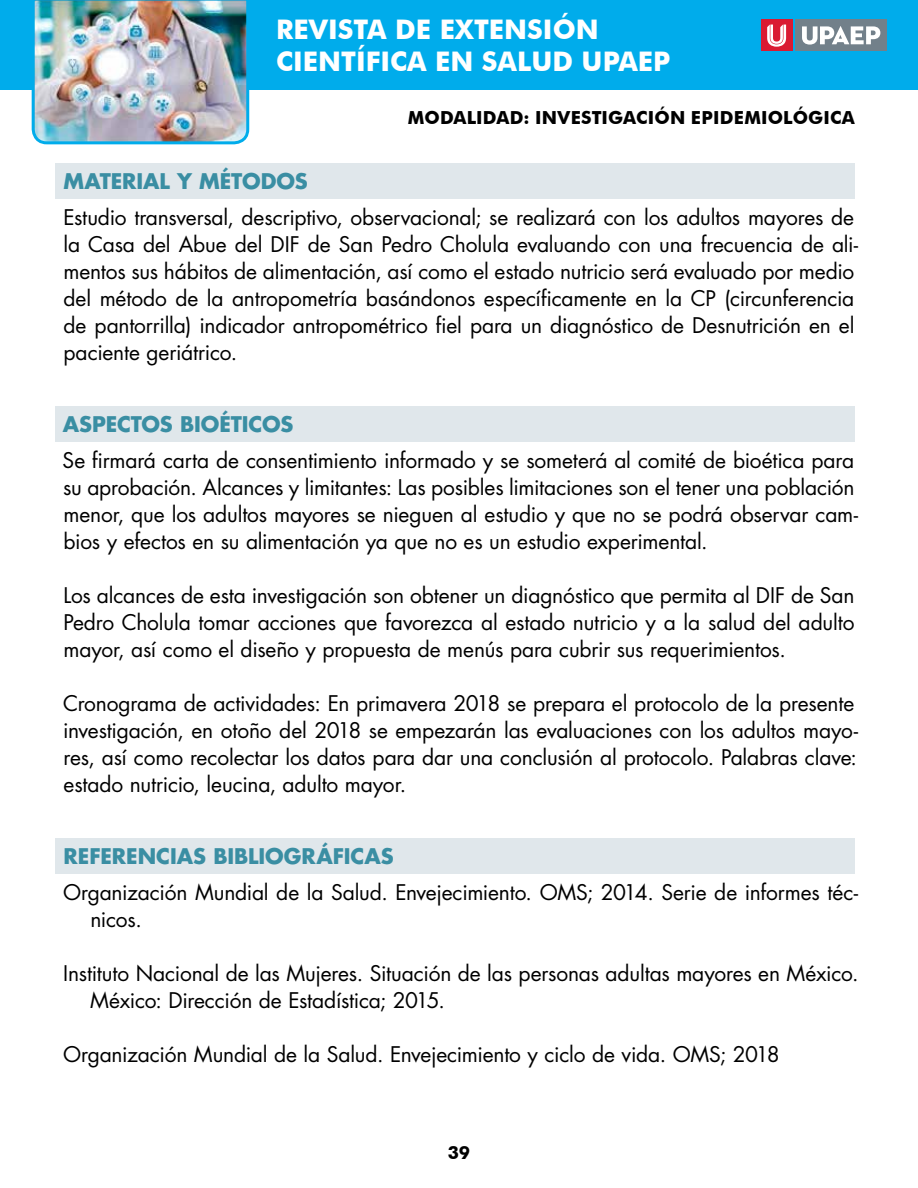
<style>
.page{position:relative;width:918px;height:1188px;background:#fff}
.page>*{position:absolute;margin:0;border:0;box-sizing:border-box;transform-origin:0 0}
.t1{font:700 27px/32.4px "Futura BT";color:#fff}
.t2{font:21px/27px "Futura Std";letter-spacing:-.01em;color:#000}
.t3{font:700 21px "Futura Std";color:#3a8ea3}
.t4{font:700 18px "Futura BT";letter-spacing:.005em;color:#000}
</style>
<div class="page">
<div style="left:0;top:0;width:918px;height:90px;background:#00aceb"></div>
<img style="left:31px;top:0;width:219px;height:145px">
<div style="left:796px;top:20px;width:91px;height:31px;background:#72808a"></div>
<svg style="left:802px;top:26px;width:78px;height:19px"></svg>
<div style="left:761px;top:20px;width:31px;height:31px;background:#da1a32"></div>
<svg style="left:767px;top:25px;width:19px;height:22px"></svg>
<div style="left:56px;top:163px;width:799px;height:36px;background:#e0e7eb"></div>
<div style="left:56px;top:406px;width:799px;height:36px;background:#e0e7eb"></div>
<div style="left:56px;top:838px;width:799px;height:36px;background:#e0e7eb"></div>
<p class="t1" style="left:276px;top:13px;width:396px">REVISTA DE EXTENSIÓN<br>CIENTÍFICA EN SALUD UPAEP</p>
<p class="t4" style="left:408px;top:107px;width:449px">MODALIDAD: INVESTIGACIÓN EPIDEMIOLÓGICA</p>
<p class="t3" style="left:63px;top:167px;width:246px">MATERIAL Y MÉTODOS</p>
<p class="t2" style="left:63px;top:204px;width:796px">Estudio transversal, descriptivo, observacional; se realizará con los adultos mayores de la Casa del Abue del DIF de San Pedro Cholula evaluando con una frecuencia de ali&shy;mentos sus hábitos de alimentación, así como el estado nutricio será evaluado por medio del método de la antropometría basándonos específicamente en la CP (circunferencia de pantorrilla) indicador antropométrico fiel para un diagnóstico de Desnutrición en el paciente geriátrico.</p>
<p class="t3" style="left:63px;top:410px;width:232px">ASPECTOS BIOÉTICOS</p>
<p class="t2" style="left:63px;top:447px;width:797px">Se firmará carta de consentimiento informado y se someterá al comité de bioética para su aprobación. Alcances y limitantes: Las posibles limitaciones son el tener una población menor, que los adultos mayores se nieguen al estudio y que no se podrá observar cam&shy;bios y efectos en su alimentación ya que no es un estudio experimental.</p>
<p class="t2" style="left:63px;top:582px;width:793px;text-align:justify">Los alcances de esta investigación son obtener un diagnóstico que permita al DIF de San Pedro Cholula tomar acciones que favorezca al estado nutricio y a la salud del adulto mayor, así como el diseño y propuesta de menús para cubrir sus requerimientos.</p>
<p class="t2" style="left:63px;top:690px;width:797px">Cronograma de actividades: En primavera 2018 se prepara el protocolo de la presente investigación, en otoño del 2018 se empezarán las evaluaciones con los adultos mayo&shy;res, así como recolectar los datos para dar una conclusión al protocolo. Palabras clave: estado nutricio, leucina, adulto mayor.</p>
<p class="t3" style="left:64px;top:842px;width:332px">REFERENCIAS BIBLIOGRÁFICAS</p>
<p class="t2" style="left:90px;top:879px;width:769px;text-indent:-27px">Organización Mundial de la Salud. Envejecimiento. OMS; 2014. Serie de informes téc&shy;nicos.</p>
<p class="t2" style="left:90px;top:960px;width:770px;text-indent:-27px">Instituto Nacional de las Mujeres. Situación de las personas adultas mayores en México.<br>México: Dirección de Estadística; 2015.</p>
<p class="t2" style="left:63px;top:1041px;width:718px">Organización Mundial de la Salud. Envejecimiento y ciclo de vida. OMS; 2018</p>
<p class="t4" style="left:448px;top:1142px;width:24px">39</p>
</div>
